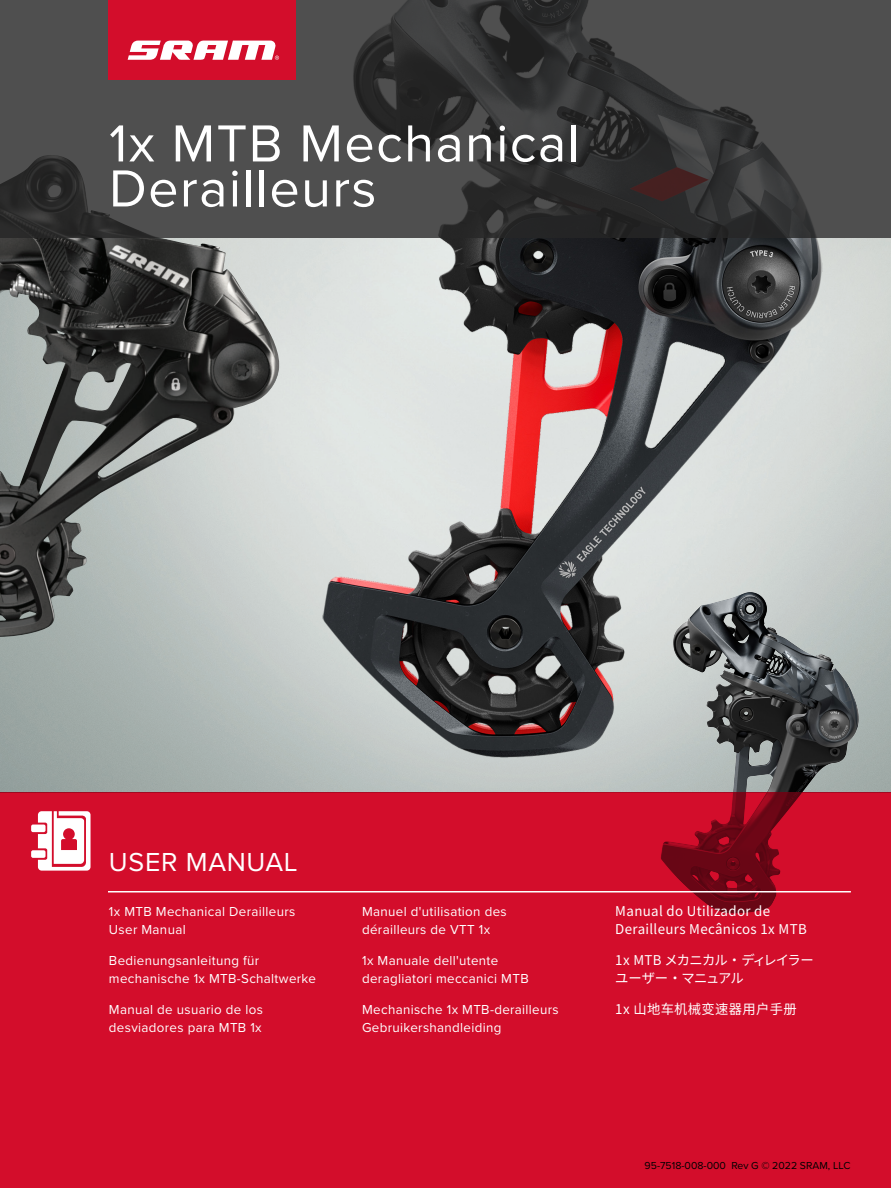
<style>
.page{position:relative;width:891px;height:1188px;background:#fff}
.page>*{position:absolute;margin:0;border:0;box-sizing:border-box;transform-origin:0 0}
.t1{font:54px/45px "Proxima Nova";letter-spacing:.025em;color:#fff}
.t2{font:27px "Proxima Nova";letter-spacing:.025em;color:#fff}
.t3{font:13.5px/18px "Proxima Nova";letter-spacing:.025em;color:#fff}
.t4{font:13.5px/18px "Noto Sans CJ Ksc";letter-spacing:.025em;color:#fff}
.t5{font:13.5px/18px "Noto Sans CJ Ksc";letter-spacing:-.055em;color:#fff}
.t6{font:10.5px "Proxima Nova";color:#000}
</style>
<div class="page">
<img style="left:0;top:238px;width:120px;height:399px">
<img style="left:120px;top:238px;width:771px;height:549px">
<svg style="left:0;top:0;width:891px;height:238px;background:#424242"></svg>
<div style="left:108px;top:0;width:188px;height:79px;background:#d30d2b"></div>
<svg style="left:128px;top:40px;width:151px;height:20px"></svg>
<div style="left:0;top:792px;width:891px;height:396px;background:#d30d2b"></div>
<hr style="left:108px;top:891px;width:743px;height:1px;background:#fff">
<svg style="left:38px;top:811px;width:53px;height:60px"></svg>
<div style="left:31px;top:825px;width:15px;height:7px;background:#fff;border-radius:2px"></div>
<div style="left:31px;top:850px;width:15px;height:8px;background:#fff;border-radius:2px"></div>
<p class="t1" style="left:109px;top:119px;width:472px">1x MTB Mechanical<br>Derailleurs</p>
<p class="t2" style="left:109px;top:842px;width:190px">USER MANUAL</p>
<p class="t3" style="left:109px;top:902px;width:188px">1x MTB Mechanical Derailleurs<br>User Manual</p>
<p class="t3" style="left:109px;top:951px;width:208px">Bedienungsanleitung für mechanische 1x MTB-Schaltwerke</p>
<p class="t3" style="left:109px;top:1000px;width:156px">Manual de usuario de los desviadores para MTB 1x</p>
<p class="t3" style="left:362px;top:902px;width:146px">Manuel d'utilisation des dérailleurs de VTT 1x</p>
<p class="t3" style="left:362px;top:951px;width:168px">1x Manuale dell'utente deragliatori meccanici MTB</p>
<p class="t3" style="left:362px;top:1000px;width:198px">Mechanische 1x MTB-derailleurs<br>Gebruikershandleiding</p>
<p class="t4" style="left:615px;top:902px;width:193px">Manual do Utilizador de<br>Derailleurs Mecânicos 1x MTB</p>
<p class="t5" style="left:615px;top:951px;width:227px">1x MTB メカニカル・ディレイラー　　ユーザー・マニュアル</p>
<p class="t4" style="left:615px;top:1000px;width:183px">1x 山地车机械变速器用户手册</p>
<p class="t6" style="left:645px;top:1158px;width:207px">95-7518-008-000 Rev G © 2022 SRAM, LLC</p>
</div>
